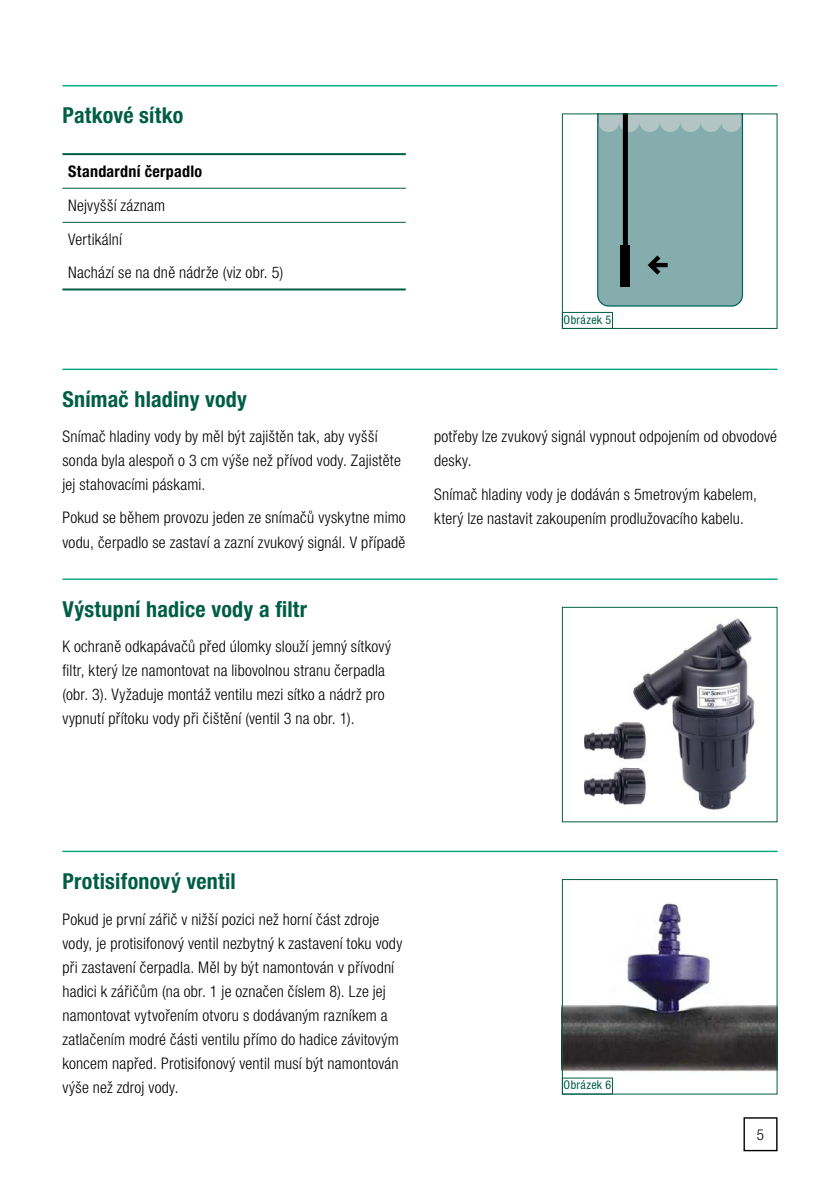
<style>
.page{position:relative;width:840px;height:1191px;background:#fff}
.page>*{position:absolute;margin:0;border:0;box-sizing:border-box;transform-origin:0 0}
.t1{font:700 condensed 22px "Helvetica Neue LT Pro";letter-spacing:.01em;color:#005e44}
.t2{font:300 condensed 16px/24px "Helvetica Neue LT Pro";letter-spacing:.015em;color:#000}
.t3{font:700 condensed 16px "Helvetica Neue LT Pro";letter-spacing:.02em;color:#000}
.t4{font:300 condensed 15px "Helvetica Neue LT Pro";color:#000}
.t5{font:condensed 12px "Helvetica Neue LT Pro";letter-spacing:.03em;color:#005e44}
</style>
<div class="page">
<hr style="left:62px;top:188px;width:343px;height:1px;background:#005e44">
<hr style="left:62px;top:222px;width:343px;height:1px;background:#005e44">
<hr style="left:62px;top:153px;width:343px;height:2px;background:#005e44">
<hr style="left:62px;top:288px;width:343px;height:2px;background:#005e44">
<hr style="left:62px;top:85px;width:715px;height:1px;background:#00a77e">
<hr style="left:62px;top:369px;width:715px;height:1px;background:#00a77e">
<hr style="left:62px;top:578px;width:715px;height:2px;background:#00a77e">
<hr style="left:62px;top:850px;width:715px;height:2px;background:#00a77e">
<div style="left:743px;top:1117px;width:34px;height:34px;border:1px solid #000"></div>
<svg style="left:597px;top:115px;width:145px;height:192px;background:#83a8a9"></svg>
<div style="left:620px;top:245px;width:10px;height:41px;background:#000"></div>
<div style="left:561px;top:113px;width:216px;height:216px;border:1px solid #005e44"></div>
<img style="left:584px;top:618px;width:171px;height:192px">
<div style="left:561px;top:607px;width:216px;height:215px;border:1px solid #005e44"></div>
<img style="left:563px;top:903px;width:212px;height:189px">
<div style="left:561px;top:879px;width:216px;height:215px;border:1px solid #005e44"></div>
<div style="left:561px;top:312px;width:51px;height:17px;border:1px solid #005e44"></div>
<h1 class="t1" style="left:62px;top:102px;width:122px">Patkové sítko</h1>
<p class="t3" style="left:68px;top:161px;width:135px">Standardní čerpadlo</p>
<p class="t2" style="left:68px;top:188px;width:217px;line-height:33.6px">Nejvyšší záznam<br>Vertikální<br>Nachází se na dně nádrže (viz obr. 5)</p>
<h1 class="t1" style="left:62px;top:386px;width:186px">Snímač hladiny vody</h1>
<p class="t2" style="left:62px;top:425px;width:340px">Snímač hladiny vody by měl být zajištěn tak, aby vyšší sonda byla alespoň o 3 cm výše než přívod vody. Zajistěte jej stahovacími páskami.</p>
<p class="t2" style="left:62px;top:506px;width:344px">Pokud se během provozu jeden ze snímačů vyskytne mimo vodu, čerpadlo se zastaví a zazní zvukový signál. V případě</p>
<h1 class="t1" style="left:62px;top:596px;width:246px">Výstupní hadice vody a filtr</h1>
<p class="t2" style="left:62px;top:634px;width:330px">K ochraně odkapávačů před úlomky slouží jemný sítkový filtr, který lze namontovat na libovolnou stranu čerpadla (obr. 3). Vyžaduje montáž ventilu mezi sítko a nádrž pro vypnutí přítoku vody při čištění (ventil 3 na obr. 1).</p>
<p class="t5" style="left:563px;top:312px;width:49px">Obrázek 5</p>
<p class="t2" style="left:434px;top:425px;width:344px">potřeby lze zvukový signál vypnout odpojením od obvodové desky.</p>
<p class="t2" style="left:434px;top:482px;width:324px">Snímač hladiny vody je dodáván s 5metrovým kabelem, který lze nastavit zakoupením prodlužovacího kabelu.</p>
<h1 class="t1" style="left:62px;top:868px;width:175px">Protisifonový ventil</h1>
<p class="t2" style="left:62px;top:906px;width:341px">Pokud je první zářič v nižší pozici než horní část zdroje vody, je protisifonový ventil nezbytný k zastavení toku vody při zastavení čerpadla. Měl by být namontován v přívodní hadici k zářičům (na obr. 1 je označen číslem 8). Lze jej namontovat vytvořením otvoru s dodávaným razníkem a zatlačením modré části ventilu přímo do hadice závitovým koncem napřed. Protisifonový ventil musí být namontován výše než zdroj vody.</p>
<p class="t5" style="left:563px;top:1078px;width:49px">Obrázek 6</p>
<p class="t4" style="left:756px;top:1125px;width:9px">5</p>
</div>
